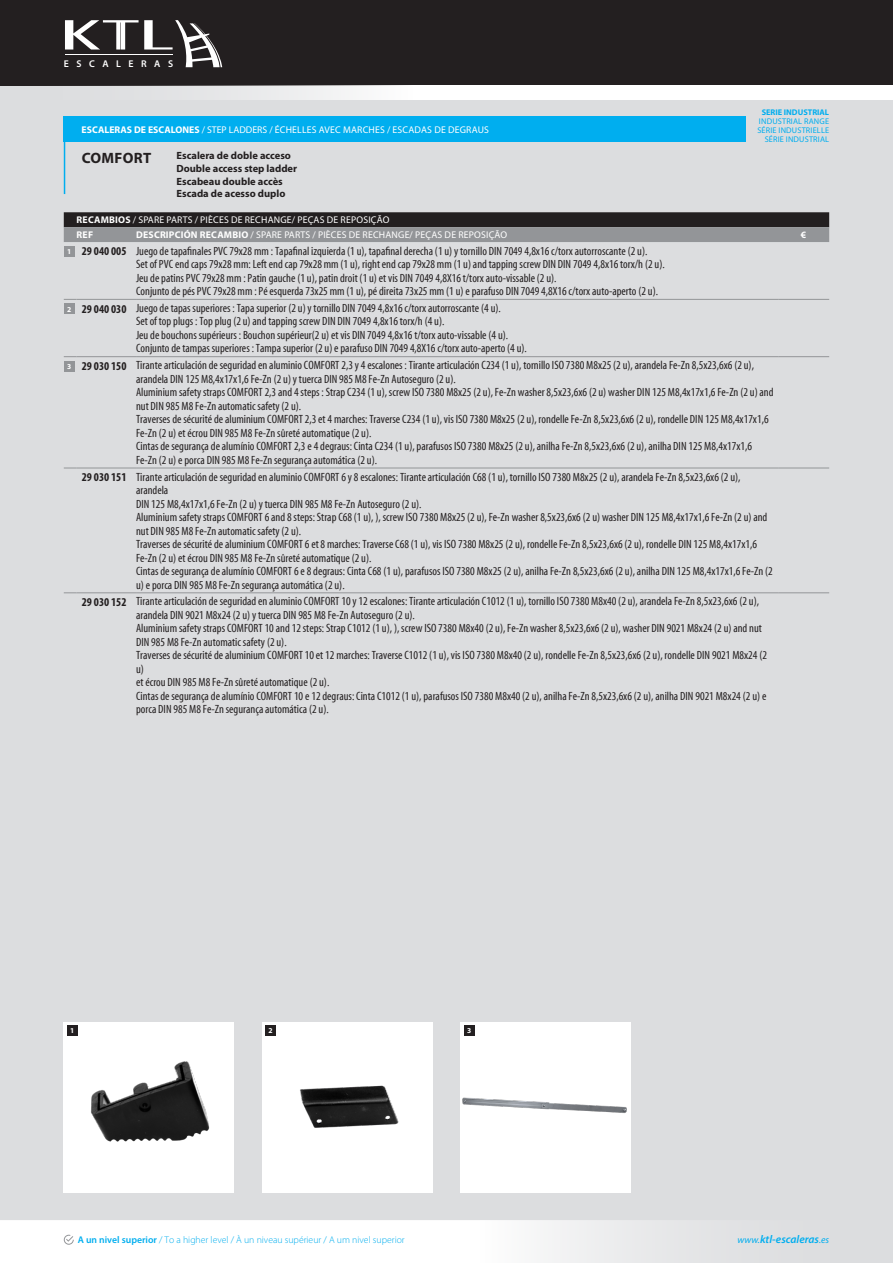
<style>
.page{position:relative;width:893px;height:1263px;background:#fff}
.page>*{position:absolute;margin:0;border:0;box-sizing:border-box;transform-origin:0 0}
.t1{font:700 15px "Myriad Pro";letter-spacing:.02em;color:#231f20}
.t2{font:condensed 12px/13.5px "Myriad";color:#231f20}
.t3{font:700 condensed 12px "Myriad Pro";color:#231f20}
.t4{font:italic 600 11.25px "Myriad Pro";color:#00aeef}
.t5{font:700 10.5px "Myriad Pro";color:#231f20}
.t6{font:600 9.9px "Myriad Pro";letter-spacing:.765em;color:#fff}
.t7{font:9.75px "Myriad Pro";letter-spacing:.02em;color:#fff}
.t8{font:300 9.75px "Myriad Pro";color:#00aeef}
.t9{font:700 9.75px "Myriad Pro";color:#fff}
.t10{font:8.25px "Myriad Pro";letter-spacing:.02em;color:#00aeef}
.t11{font:700 8.25px "Myriad Pro";color:#00aeef}
.t12{font:700 7.5px "Myriad Pro";color:#fff}
.s1{font-weight:700}
.s2{font-weight:600}
.s3{font-weight:400;font-size:9.75px}
</style>
<div class="page">
<div style="left:0;top:85px;width:893px;height:1178px;background:#dcdddf"></div>
<div style="left:0;top:1221px;width:893px;height:42px;background:linear-gradient(to right,#fff,#dfe0e2)"></div>
<svg style="left:64px;top:1235px;width:10px;height:10px"></svg>
<svg style="left:64px;top:212px;width:765px;height:30px;background:#5c5b5d"></svg>
<svg style="left:64px;top:299px;width:13px;height:1px"></svg>
<hr style="left:77px;top:299px;width:59px;height:1px;background:#939598">
<hr style="left:136px;top:299px;width:642px;height:1px;background:#939598">
<hr style="left:778px;top:299px;width:51px;height:1px;background:#939598">
<svg style="left:64px;top:356px;width:13px;height:1px"></svg>
<hr style="left:77px;top:356px;width:59px;height:1px;background:#939598">
<hr style="left:136px;top:356px;width:642px;height:1px;background:#939598">
<hr style="left:778px;top:356px;width:51px;height:1px;background:#939598">
<svg style="left:64px;top:468px;width:13px;height:1px"></svg>
<hr style="left:77px;top:468px;width:59px;height:1px;background:#939598">
<hr style="left:136px;top:468px;width:642px;height:1px;background:#939598">
<hr style="left:778px;top:468px;width:51px;height:1px;background:#939598">
<svg style="left:64px;top:592px;width:13px;height:1px"></svg>
<hr style="left:77px;top:592px;width:59px;height:1px;background:#939598">
<hr style="left:136px;top:592px;width:642px;height:1px;background:#939598">
<hr style="left:778px;top:592px;width:51px;height:1px;background:#939598">
<div style="left:64px;top:246px;width:10px;height:11px;background:#939598"></div>
<div style="left:64px;top:304px;width:10px;height:10px;background:#939598"></div>
<div style="left:64px;top:361px;width:10px;height:11px;background:#939598"></div>
<div style="left:0;top:0;width:893px;height:85px;background:#231f20"></div>
<svg style="left:65px;top:20px;width:157px;height:47px"></svg>
<div style="left:64px;top:116px;width:682px;height:26px;background:#00aeef"></div>
<svg style="left:0;top:85px;width:893px;height:15px;fill:#fff"></svg>
<hr style="left:64px;top:134px;width:1px;height:60px;background:#00aeef">
<img style="left:64px;top:1022px;width:170px;height:170px">
<div style="left:67px;top:1025px;width:11px;height:11px;background:#231f20"></div>
<img style="left:262px;top:1022px;width:170px;height:170px">
<div style="left:265px;top:1025px;width:11px;height:11px;background:#231f20"></div>
<div style="left:461px;top:1022px;width:170px;height:170px;background:#fff"></div>
<div style="left:464px;top:1025px;width:10px;height:11px;background:#231f20"></div>
<p class="t6" style="left:64px;top:57px;width:111px">ESCALERAS</p>
<p class="t7" style="left:82px;top:124px;width:409px"><span class="s1">ESCALERAS DE ESCALONES</span> / STEP LADDERS / ÉCHELLES AVEC MARCHES / ESCADAS DE DEGRAUS</p>
<p class="t1" style="left:82px;top:148px;width:71px">COMFORT</p>
<p class="t5" style="left:176px;top:149px;width:116px">Escalera de doble acceso</p>
<p class="t5" style="left:176px;top:162px;width:122px">Double access step ladder</p>
<p class="t5" style="left:176px;top:174px;width:108px">Escabeau double accès</p>
<p class="t5" style="left:176px;top:187px;width:110px">Escada de acesso duplo</p>
<p class="t11" style="left:762px;top:106px;width:69px">SERIE INDUSTRIAL</p>
<p class="t10" style="left:759px;top:116px;width:72px">INDUSTRIAL RANGE</p>
<p class="t10" style="left:757px;top:125px;width:73px">SÉRIE INDUSTRIELLE</p>
<p class="t10" style="left:765px;top:134px;width:66px">SÉRIE INDUSTRIAL</p>
<p class="t7" style="left:77px;top:214px;width:314px"><span class="s1">RECAMBIOS</span> / SPARE PARTS / PIÈCES DE RECHANGE/ PEÇAS DE REPOSIÇÃO</p>
<p class="t9" style="left:77px;top:229px;width:18px">REF</p>
<p class="t7" style="left:136px;top:229px;width:373px"><span class="s1">DESCRIPCIÓN RECAMBIO</span> / SPARE PARTS / PIÈCES DE RECHANGE/ PEÇAS DE REPOSIÇÃO</p>
<p class="t9" style="left:801px;top:229px;width:7px">€</p>
<p class="t12" style="left:67px;top:247px;width:6px">1</p>
<p class="t3" style="left:82px;top:244px;width:46px">29 040 005</p>
<p class="t2" style="left:136px;top:244px;width:513px">Juego de tapafinales PVC 79x28 mm : Tapafinal izquierda (1 u), tapafinal derecha (1 u) y tornillo DIN 7049 4,8x16 c/torx autorroscante (2 u).</p>
<p class="t2" style="left:136px;top:258px;width:530px">Set of PVC end caps 79x28 mm: Left end cap 79x28 mm (1 u), right end cap 79x28 mm (1 u) and tapping screw DIN DIN 7049 4,8x16 torx/h (2 u).</p>
<p class="t2" style="left:136px;top:271px;width:422px">Jeu de patins PVC 79x28 mm : Patin gauche (1 u), patin droit (1 u) et vis DIN 7049 4,8X16 t/torx auto-vissable (2 u).</p>
<p class="t2" style="left:136px;top:285px;width:523px">Conjunto de pés PVC 79x28 mm : Pé esquerda 73x25 mm (1 u), pé direita 73x25 mm (1 u) e parafuso DIN 7049 4,8X16 c/torx auto-aperto (2 u).</p>
<p class="t12" style="left:67px;top:304px;width:6px">2</p>
<p class="t3" style="left:82px;top:301px;width:46px">29 040 030</p>
<p class="t2" style="left:136px;top:302px;width:366px">Juego de tapas superiores : Tapa superior (2 u) y tornillo DIN 7049 4,8x16 c/torx autorroscante (4 u).</p>
<p class="t2" style="left:136px;top:315px;width:310px">Set of top plugs : Top plug (2 u) and tapping screw DIN DIN 7049 4,8x16 torx/h (4 u).</p>
<p class="t2" style="left:136px;top:329px;width:374px">Jeu de bouchons supérieurs : Bouchon supérieur(2 u) et vis DIN 7049 4,8x16 t/torx auto-vissable (4 u).</p>
<p class="t2" style="left:136px;top:342px;width:392px">Conjunto de tampas superiores : Tampa superior (2 u) e parafuso DIN 7049 4,8X16 c/torx auto-aperto (4 u).</p>
<p class="t12" style="left:67px;top:362px;width:6px">3</p>
<p class="t3" style="left:82px;top:358px;width:46px">29 030 150</p>
<p class="t2" style="left:136px;top:359px;width:619px">Tirante articulación de seguridad en aluminio COMFORT 2,3 y 4 escalones : Tirante articulación C234 (1 u), tornillo ISO 7380 M8x25 (2 u), arandela Fe-Zn 8,5x23,6x6 (2 u),</p>
<p class="t2" style="left:136px;top:373px;width:321px">arandela DIN 125 M8,4x17x1,6 Fe-Zn (2 u) y tuerca DIN 985 M8 Fe-Zn Autoseguro (2 u).</p>
<p class="t2" style="left:136px;top:386px;width:639px">Aluminium safety straps COMFORT 2,3 and 4 steps : Strap C234 (1 u), screw ISO 7380 M8x25 (2 u), Fe-Zn washer 8,5x23,6x6 (2 u) washer DIN 125 M8,4x17x1,6 Fe-Zn (2 u) and</p>
<p class="t2" style="left:136px;top:400px;width:167px">nut DIN 985 M8 Fe-Zn automatic safety (2 u).</p>
<p class="t2" style="left:136px;top:413px;width:634px">Traverses de sécurité de aluminium COMFORT 2,3 et 4 marches: Traverse C234 (1 u), vis ISO 7380 M8x25 (2 u), rondelle Fe-Zn 8,5x23,6x6 (2 u), rondelle DIN 125 M8,4x17x1,6</p>
<p class="t2" style="left:136px;top:427px;width:237px">Fe-Zn (2 u) et écrou DIN 985 M8 Fe-Zn sûreté automatique (2 u).</p>
<p class="t2" style="left:136px;top:440px;width:617px">Cintas de segurança de alumínio COMFORT 2,3 e 4 degraus: Cinta C234 (1 u), parafusos ISO 7380 M8x25 (2 u), anilha Fe-Zn 8,5x23,6x6 (2 u), anilha DIN 125 M8,4x17x1,6</p>
<p class="t2" style="left:136px;top:454px;width:242px">Fe-Zn (2 u) e porca DIN 985 M8 Fe-Zn segurança automática (2 u).</p>
<p class="t3" style="left:82px;top:470px;width:46px">29 030 151</p>
<p class="t2" style="left:136px;top:470px;width:606px">Tirante articulación de seguridad en aluminio COMFORT 6 y 8 escalones: Tirante articulación C68 (1 u), tornillo ISO 7380 M8x25 (2 u), arandela Fe-Zn 8,5x23,6x6 (2 u), arandela</p>
<p class="t2" style="left:136px;top:497px;width:287px">DIN 125 M8,4x17x1,6 Fe-Zn (2 u) y tuerca DIN 985 M8 Fe-Zn Autoseguro (2 u).</p>
<p class="t2" style="left:136px;top:511px;width:633px">Aluminium safety straps COMFORT 6 and 8 steps: Strap C68 (1 u), ), screw ISO 7380 M8x25 (2 u), Fe-Zn washer 8,5x23,6x6 (2 u) washer DIN 125 M8,4x17x1,6 Fe-Zn (2 u) and</p>
<p class="t2" style="left:136px;top:524px;width:167px">nut DIN 985 M8 Fe-Zn automatic safety (2 u).</p>
<p class="t2" style="left:136px;top:538px;width:622px">Traverses de sécurité de aluminium COMFORT 6 et 8 marches: Traverse C68 (1 u), vis ISO 7380 M8x25 (2 u), rondelle Fe-Zn 8,5x23,6x6 (2 u), rondelle DIN 125 M8,4x17x1,6</p>
<p class="t2" style="left:136px;top:551px;width:237px">Fe-Zn (2 u) et écrou DIN 985 M8 Fe-Zn sûreté automatique (2 u).</p>
<p class="t2" style="left:136px;top:565px;width:638px">Cintas de segurança de alumínio COMFORT 6 e 8 degraus: Cinta C68 (1 u), parafusos ISO 7380 M8x25 (2 u), anilha Fe-Zn 8,5x23,6x6 (2 u), anilha DIN 125 M8,4x17x1,6 Fe-Zn (2</p>
<p class="t2" style="left:136px;top:578px;width:210px">u) e porca DIN 985 M8 Fe-Zn segurança automática (2 u).</p>
<p class="t3" style="left:82px;top:595px;width:46px">29 030 152</p>
<p class="t2" style="left:136px;top:595px;width:624px">Tirante articulación de seguridad en aluminio COMFORT 10 y 12 escalones: Tirante articulación C1012 (1 u), tornillo ISO 7380 M8x40 (2 u), arandela Fe-Zn 8,5x23,6x6 (2 u),</p>
<p class="t2" style="left:136px;top:609px;width:280px">arandela DIN 9021 M8x24 (2 u) y tuerca DIN 985 M8 Fe-Zn Autoseguro (2 u).</p>
<p class="t2" style="left:136px;top:622px;width:627px">Aluminium safety straps COMFORT 10 and 12 steps: Strap C1012 (1 u), ), screw ISO 7380 M8x40 (2 u), Fe-Zn washer 8,5x23,6x6 (2 u), washer DIN 9021 M8x24 (2 u) and nut</p>
<p class="t2" style="left:136px;top:636px;width:152px">DIN 985 M8 Fe-Zn automatic safety (2 u).</p>
<p class="t2" style="left:136px;top:649px;width:632px">Traverses de sécurité de aluminium COMFORT 10 et 12 marches: Traverse C1012 (1 u), vis ISO 7380 M8x40 (2 u), rondelle Fe-Zn 8,5x23,6x6 (2 u), rondelle DIN 9021 M8x24 (2 u)</p>
<p class="t2" style="left:136px;top:676px;width:195px">et écrou DIN 985 M8 Fe-Zn sûreté automatique (2 u).</p>
<p class="t2" style="left:136px;top:690px;width:632px">Cintas de segurança de alumínio COMFORT 10 e 12 degraus: Cinta C1012 (1 u), parafusos ISO 7380 M8x40 (2 u), anilha Fe-Zn 8,5x23,6x6 (2 u), anilha DIN 9021 M8x24 (2 u) e</p>
<p class="t2" style="left:136px;top:703px;width:194px">porca DIN 985 M8 Fe-Zn segurança automática (2 u).</p>
<p class="t12" style="left:70px;top:1026px;width:6px">1</p>
<p class="t12" style="left:269px;top:1026px;width:6px">2</p>
<p class="t12" style="left:467px;top:1026px;width:6px">3</p>
<p class="t8" style="left:78px;top:1234px;width:328px"><span class="s2">A un nivel superior</span> / To a higher level / À un niveau supérieur / A um nivel superior</p>
<p class="t4" style="left:737px;top:1232px;width:93px"><span class="s3">www.</span>ktl-escaleras<span class="s3">.es</span></p>
</div>
